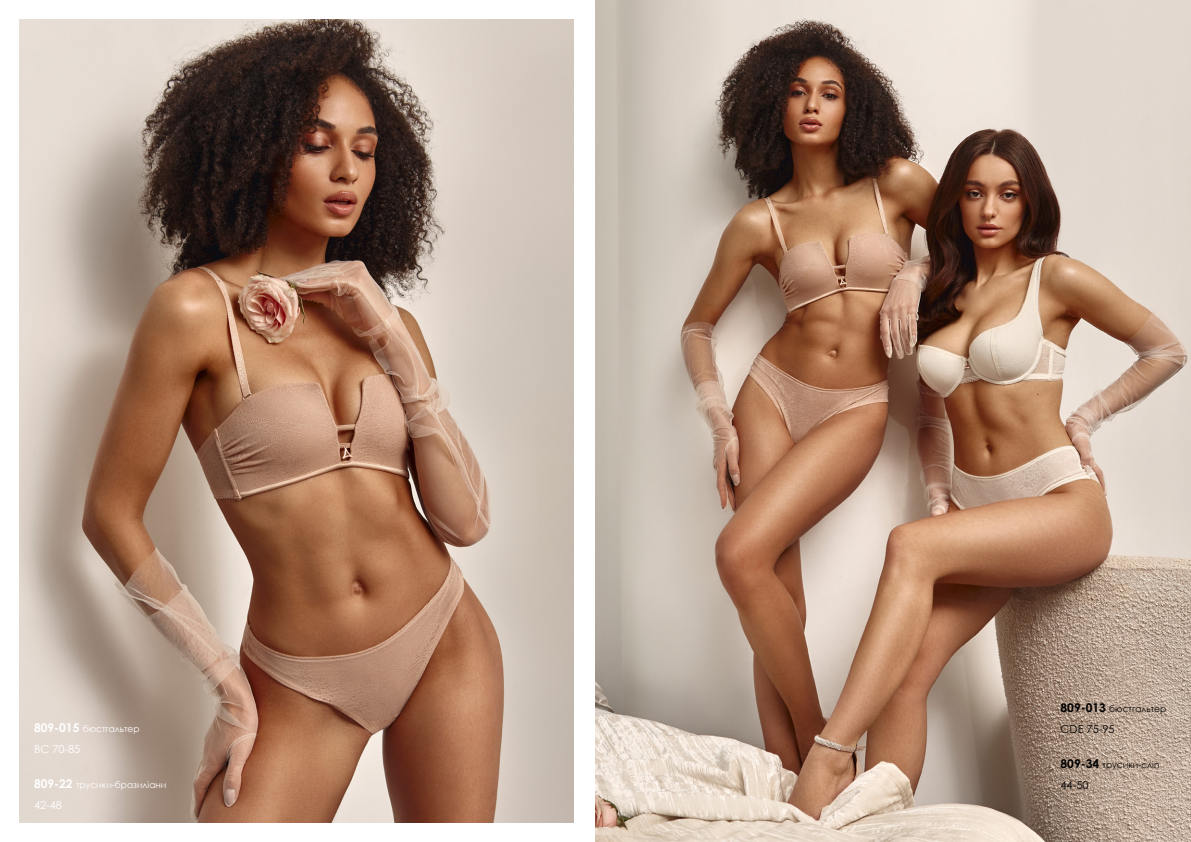
<style>
.page{position:relative;width:1191px;height:842px;background:#fff}
.page>*{position:absolute;margin:0;border:0;box-sizing:border-box;transform-origin:0 0}
.t1{font:11px "Century Gothic";color:#000}
.t2{font:11px "Century Gothic";color:#fff}
.t3{font:9px "Century Gothic";color:#fff}
.t4{font:9px "Century Gothic";color:#000}
.s1{font-weight:700;font-size:12px}
</style>
<div class="page">
<img style="left:595px;top:0;width:596px;height:842px">
<img style="left:20px;top:20px;width:554px;height:802px">
<p class="t3" style="left:34px;top:722px;width:107px"><span class="s1">809-015</span> бюстгальтер</p>
<p class="t2" style="left:34px;top:741px;width:48px">ВС 70-85</p>
<p class="t3" style="left:34px;top:779px;width:134px"><span class="s1">809-22</span> трусики-бразиліани</p>
<p class="t2" style="left:34px;top:798px;width:30px">42-48</p>
<p class="t4" style="left:1060px;top:702px;width:107px"><span class="s1">809-013</span> бюстгальтер</p>
<p class="t1" style="left:1060px;top:721px;width:56px">СDE 75-95</p>
<p class="t4" style="left:1060px;top:759px;width:100px"><span class="s1">809-34</span> трусики-сліп</p>
<p class="t1" style="left:1060px;top:778px;width:30px">44-50</p>
</div>
